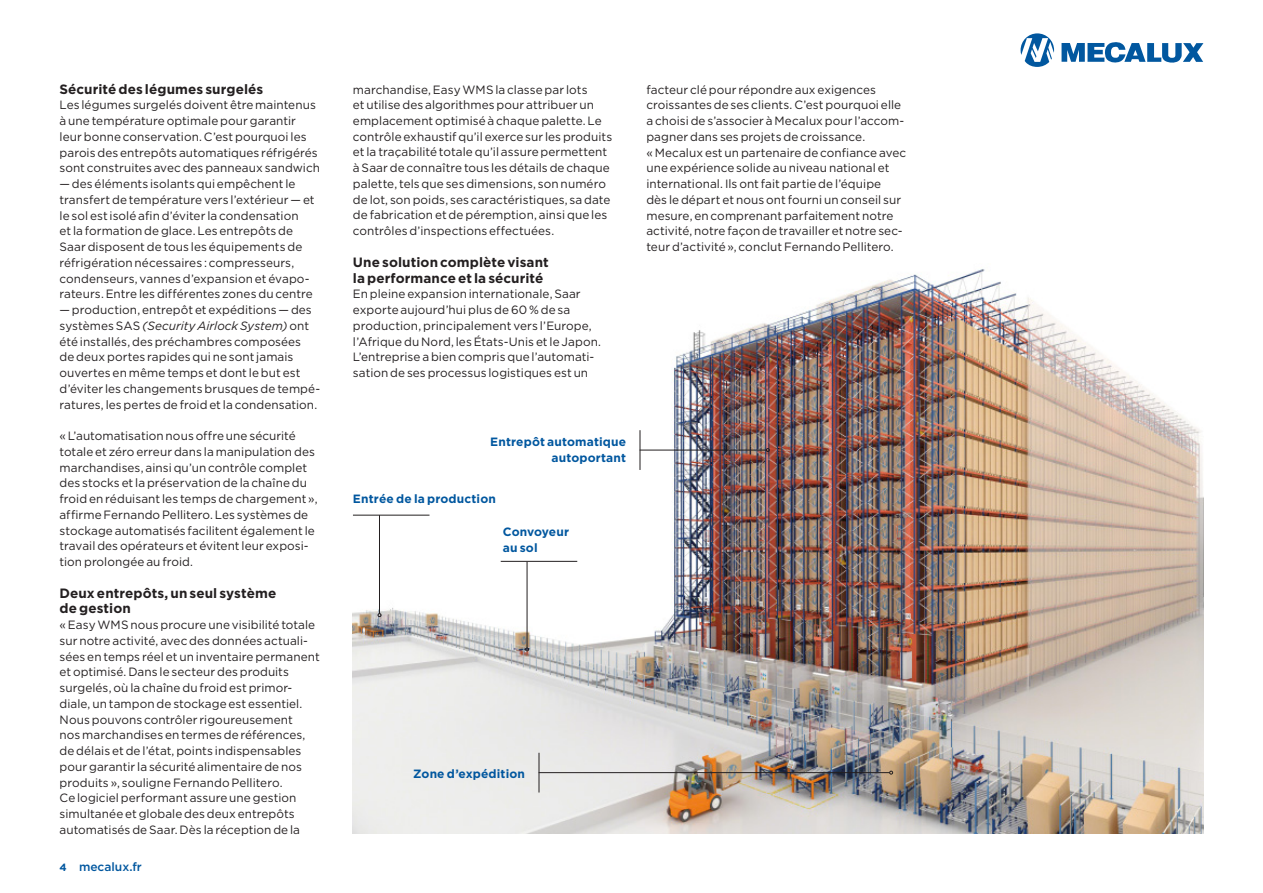
<style>
.page{position:relative;width:1263px;height:893px;background:#fff}
.page>*{position:absolute;margin:0;border:0;box-sizing:border-box;transform-origin:0 0}
.t1{font:700 13.5px/15.8px "Gotham";letter-spacing:.005em;color:#231f20}
.t2{font:12px/15.8px "Gotham";letter-spacing:.005em;color:#231f20}
.t3{font:700 12px/15.8px "Gotham";letter-spacing:.01em;color:#01579f;text-align:right}
.t4{font:500 12px "Gotham";color:#01579f}
.s1{font-style:italic}
.s2{font-weight:700;font-size:10.5px}
</style>
<div class="page">
<svg style="left:1020px;top:33px;width:34px;height:34px"></svg>
<svg style="left:1061px;top:42px;width:142px;height:21px"></svg>
<img style="left:353px;top:269px;width:850px;height:565px">
<hr style="left:379px;top:515px;width:1px;height:99px;background:#231f20">
<hr style="left:527px;top:562px;width:1px;height:86px;background:#231f20">
<svg style="left:525px;top:648px;width:4px;height:3px"></svg>
<hr style="left:539px;top:772px;width:351px;height:1px;background:#231f20">
<svg style="left:889px;top:771px;width:4px;height:3px"></svg>
<hr style="left:353px;top:515px;width:76px;height:1px;background:#231f20">
<hr style="left:501px;top:561px;width:76px;height:1px;background:#231f20">
<hr style="left:539px;top:753px;width:1px;height:39px;background:#231f20">
<hr style="left:640px;top:450px;width:126px;height:1px;background:#231f20">
<svg style="left:766px;top:448px;width:4px;height:4px"></svg>
<hr style="left:640px;top:430px;width:1px;height:40px;background:#231f20">
<p class="t1" style="left:60px;top:81px;width:205px">Sécurité des légumes surgelés</p>
<p class="t2" style="left:60px;top:97px;width:262px">Les légumes surgelés doivent être maintenus à une température optimale pour garantir leur bonne conservation. C’est pourquoi les parois des entrepôts automatiques réfrigérés sont construites avec des panneaux sandwich</p>
<p class="t2" style="left:60px;top:176px;width:257px">— des éléments isolants qui empêchent le transfert de température vers l’extérieur — et le sol est isolé afin d’éviter la condensation<br>et la formation de glace. Les entrepôts de Saar disposent de tous les équipements de réfrigération nécessaires : compresseurs, condenseurs, vannes d’expansion et évapo&shy;rateurs. Entre les différentes zones du centre</p>
<p class="t2" style="left:60px;top:302px;width:262px">— production, entrepôt et expéditions — des systèmes SAS <span class="s1">(Security Airlock System)</span> ont été installés, des préchambres composées<br>de deux portes rapides qui ne sont jamais ouvertes en même temps et dont le but est d’éviter les changements brusques de tempé&shy;ratures, les pertes de froid et la condensation.</p>
<p class="t2" style="left:60px;top:428px;width:260px">« L’automatisation nous offre une sécurité totale et zéro erreur dans la manipulation des marchandises, ainsi qu’un contrôle complet des stocks et la préservation de la chaîne du froid en réduisant les temps de chargement », affirme Fernando Pellitero. Les systèmes de stockage automatisés facilitent également le travail des opérateurs et évitent leur exposi&shy;tion prolongée au froid.</p>
<p class="t1" style="left:60px;top:585px;width:218px">Deux entrepôts, un seul système de gestion</p>
<p class="t2" style="left:60px;top:617px;width:262px">« Easy WMS nous procure une visibilité totale sur notre activité, avec des données actuali&shy;sées en temps réel et un inventaire permanent et optimisé. Dans le secteur des produits surgelés, où la chaîne du froid est primor&shy;diale, un tampon de stockage est essentiel.<br>Nous pouvons contrôler rigoureusement<br>nos marchandises en termes de références, de délais et de l’état, points indispensables pour garantir la sécurité alimentaire de nos produits », souligne Fernando Pellitero.<br>Ce logiciel performant assure une gestion simultanée et globale des deux entrepôts automatisés de Saar. Dès la réception de la</p>
<p class="t4" style="left:60px;top:859px;width:84px"><span class="s2">4</span> mecalux.fr</p>
<p class="t2" style="left:353px;top:81px;width:261px">marchandise, Easy WMS la classe par lots<br>et utilise des algorithmes pour attribuer un emplacement optimisé à chaque palette. Le contrôle exhaustif qu’il exerce sur les produits et la traçabilité totale qu’il assure permettent à Saar de connaître tous les détails de chaque palette, tels que ses dimensions, son numéro de lot, son poids, ses caractéristiques, sa date de fabrication et de péremption, ainsi que les contrôles d’inspections effectuées.</p>
<p class="t1" style="left:353px;top:254px;width:197px">Une solution complète visant la performance et la sécurité</p>
<p class="t2" style="left:353px;top:286px;width:250px">En pleine expansion internationale, Saar exporte aujourd’hui plus de 60 % de sa production, principalement vers l’Europe, l’Afrique du Nord, les États-Unis et le Japon.<br>L’entreprise a bien compris que l’automati&shy;sation de ses processus logistiques est un</p>
<p class="t2" style="left:646px;top:81px;width:261px">facteur clé pour répondre aux exigences croissantes de ses clients. C’est pourquoi elle a choisi de s’associer à Mecalux pour l’accom&shy;pagner dans ses projets de croissance.<br>« Mecalux est un partenaire de confiance avec une expérience solide au niveau national et international. Ils ont fait partie de l’équipe<br>dès le départ et nous ont fourni un conseil sur mesure, en comprenant parfaitement notre activité, notre façon de travailler et notre sec&shy;teur d’activité », conclut Fernando Pellitero.</p>
<p class="t3" style="left:490px;top:434px;width:137px">Entrepôt automatique autoportant</p>
<p class="t3" style="left:353px;top:491px;width:144px">Entrée de la production</p>
<p class="t3" style="left:503px;top:524px;width:68px;text-align:left">Convoyeur au sol</p>
<p class="t3" style="left:413px;top:766px;width:113px">Zone d’expédition</p>
</div>
